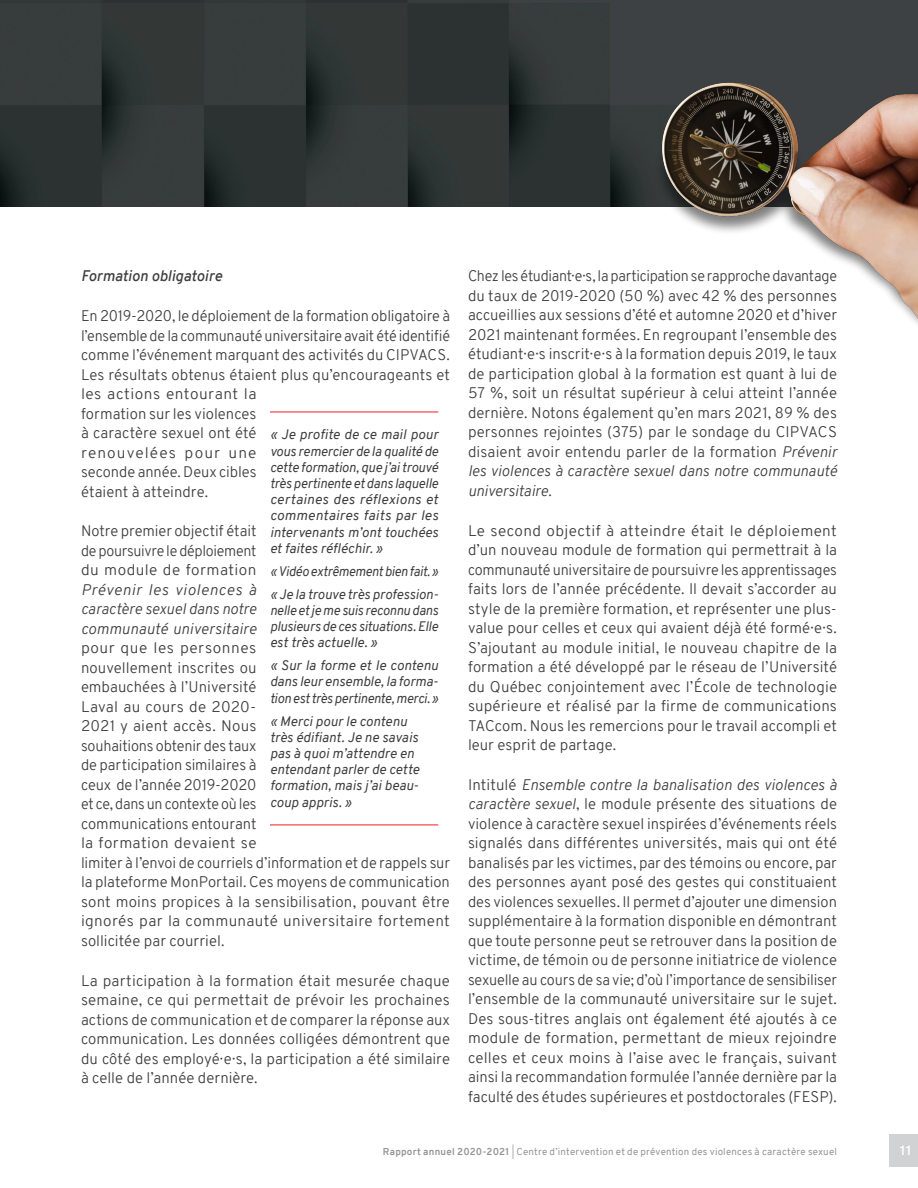
<style>
.page{position:relative;width:918px;height:1188px;background:#fff}
.page>*{position:absolute;margin:0;border:0;box-sizing:border-box;transform-origin:0 0}
.Texte_2{font:300 15px/19.5px "Overpass";color:#3e3e3f;text-align:justify}
.Texte_2-2{font:300 15px/19.5px "Overpass";color:#3e3e3f;text-align:justify;scale:.96 1}
.Texte_2-3{font:italic 600 15px "Overpass";letter-spacing:.005em;color:#3e3e3f}
.Citation_ligne_dessu{font:italic 13.5px/16.2px "Overpass";letter-spacing:.005em;color:#3e3e3f;text-align:justify}
.Citations{font:italic 13.5px/16.2px "Overpass";letter-spacing:-.01em;color:#3e3e3f;text-align:justify}
.Citation_ligne_desso{font:italic 13.5px/16.2px "Overpass";letter-spacing:.005em;color:#3e3e3f}
.Citations-2{font:italic 13.5px "Overpass";letter-spacing:-.01em;color:#3e3e3f;scale:.95 1}
.t1{font:500 condensed 13.5px "Helvetica Neue LT Std";color:#fff}
.t2{font:9.75px "Overpass";letter-spacing:.02em;color:#939598}
.s1{font-style:italic}
.s2{font-weight:700}
.s3{font-weight:300}
</style>
<div class="page">
<div style="left:889px;top:1134px;width:29px;height:33px;background:#d1d2d4"></div>
<img style="left:0;top:0;width:918px;height:206px">
<img style="left:627px;top:48px;width:291px;height:276px">
<hr style="left:270px;top:412px;width:168px;height:1px;background:#ee1d23">
<hr style="left:270px;top:825px;width:168px;height:1px;background:#ee1d23">
<p class="Texte_2-3" style="left:81px;top:265px;width:143px">Formation obligatoire</p>
<p class="Texte_2" style="left:81px;top:306px;width:371px;text-align:left">En 2019-2020, le déploiement de la formation obligatoire à l’ensemble de la communauté universitaire avait été identifié comme l’événement marquant des activités du CIPVACS.<br>Les résultats obtenus étaient plus qu’encourageants et les actions entourant la<br>formation sur les violences<br>à caractère sexuel ont été<br>renouvelées pour une<br>seconde année. Deux cibles<br>étaient à atteindre.</p>
<p class="Texte_2" style="left:81px;top:521px;width:371px;text-align:left">Notre premier objectif était<br>de poursuivre le déploiement<br>du module de formation<br><span class="s1">Prévenir les violences à<br>caractère sexuel dans notre<br>communauté universitaire<br></span>pour que les personnes<br>nouvellement inscrites ou<br>embauchées à l’Université<br>Laval au cours de 2020-<br>2021 y aient accès. Nous<br>souhaitions obtenir des taux<br>de participation similaires à<br>ceux de l’année 2019-2020<br>et ce, dans un contexte où les<br>communications entourant<br>la formation devaient se<br>limiter à l’envoi de courriels d’information et de rappels sur la plateforme MonPortail. Ces moyens de communication sont moins propices à la sensibilisation, pouvant être ignorés par la communauté universitaire fortement sollicitée par courriel.</p>
<p class="Texte_2" style="left:81px;top:971px;width:371px">La participation à la formation était mesurée chaque semaine, ce qui permettait de prévoir les prochaines actions de communication et de comparer la réponse aux communication. Les données colligées démontrent que du côté des employé·e·s, la participation a été similaire à celle de l’année dernière.</p>
<p class="Citation_ligne_dessu" style="left:270px;top:427px;width:170px">« Je profite de ce mail pour vous remercier de la qualité de cette formation, que j’ai trouvé très pertinente et dans laquelle certaines des réflexions et commentaires faits par les intervenants m’ont touchées et faites réfléchir. »</p>
<p class="Citations-2" style="left:270px;top:561px;width:179px">« Vidéo extrêmement bien fait. »</p>
<p class="Citations" style="left:270px;top:586px;width:170px">« Je la trouve très profession&shy;nelle et je me suis reconnu dans plusieurs de ces situations. Elle est très actuelle. »</p>
<p class="Citations" style="left:270px;top:657px;width:170px">« Sur la forme et le contenu dans leur ensemble, la forma&shy;tion est très pertinente, merci. »</p>
<p class="Citation_ligne_desso" style="left:270px;top:713px;width:151px">« Merci pour le contenu très édifiant. Je ne savais pas à quoi m’attendre en entendant parler de cette formation, mais j’ai beau&shy;coup appris. »</p>
<p class="Texte_2-2" style="left:468px;top:266px;width:386px">Chez les étudiant·e·s, la participation se rapproche davantage du taux de 2019-2020 (50 %) avec 42 % des personnes accueillies aux sessions d’été et automne 2020 et d’hiver 2021 maintenant formées. En regroupant l’ensemble des étudiant·e·s inscrit·e·s à la formation depuis 2019, le taux de participation global à la formation est quant à lui de 57 %, soit un résultat supérieur à celui atteint l’année dernière. Notons également qu’en mars 2021, 89 % des personnes rejointes (375) par le sondage du CIPVACS disaient avoir entendu parler de la formation <span class="s1">Prévenir les violences à caractère sexuel dans notre communauté universitaire</span>.</p>
<p class="Texte_2" style="left:468px;top:521px;width:371px">Le second objectif à atteindre était le déploiement d’un nouveau module de formation qui permettrait à la communauté universitaire de poursuivre les apprentissages faits lors de l’année précédente. Il devait s’accorder au style de la première formation, et représenter une plus&shy;value pour celles et ceux qui avaient déjà été formé·e·s.<br>S’ajoutant au module initial, le nouveau chapitre de la formation a été développé par le réseau de l’Université du Québec conjointement avec l’École de technologie supérieure et réalisé par la firme de communications TACcom. Nous les remercions pour le travail accompli et leur esprit de partage.</p>
<p class="Texte_2" style="left:468px;top:775px;width:371px">Intitulé <span class="s1">Ensemble contre la banalisation des violences à caractère sexuel</span>, le module présente des situations de violence à caractère sexuel inspirées d’événements réels signalés dans différentes universités, mais qui ont été banalisés par les victimes, par des témoins ou encore, par des personnes ayant posé des gestes qui constituaient des violences sexuelles. Il permet d’ajouter une dimension supplémentaire à la formation disponible en démontrant que toute personne peut se retrouver dans la position de victime, de témoin ou de personne initiatrice de violence sexuelle au cours de sa vie; d’où l’importance de sensibiliser l’ensemble de la communauté universitaire sur le sujet.<br>Des sous-titres anglais ont également été ajoutés à ce module de formation, permettant de mieux rejoindre celles et ceux moins à l’aise avec le français, suivant ainsi la recommandation formulée l’année dernière par la faculté des études supérieures et postdoctorales (FESP).</p>
<p class="t2" style="left:383px;top:1145px;width:456px"><span class="s2">Rapport annuel 2020-2021</span> <span class="s3">|</span> Centre d’intervention et de prévention des violences à caractère sexuel</p>
<p class="t1" style="left:900px;top:1143px;width:14px">11</p>
</div>
